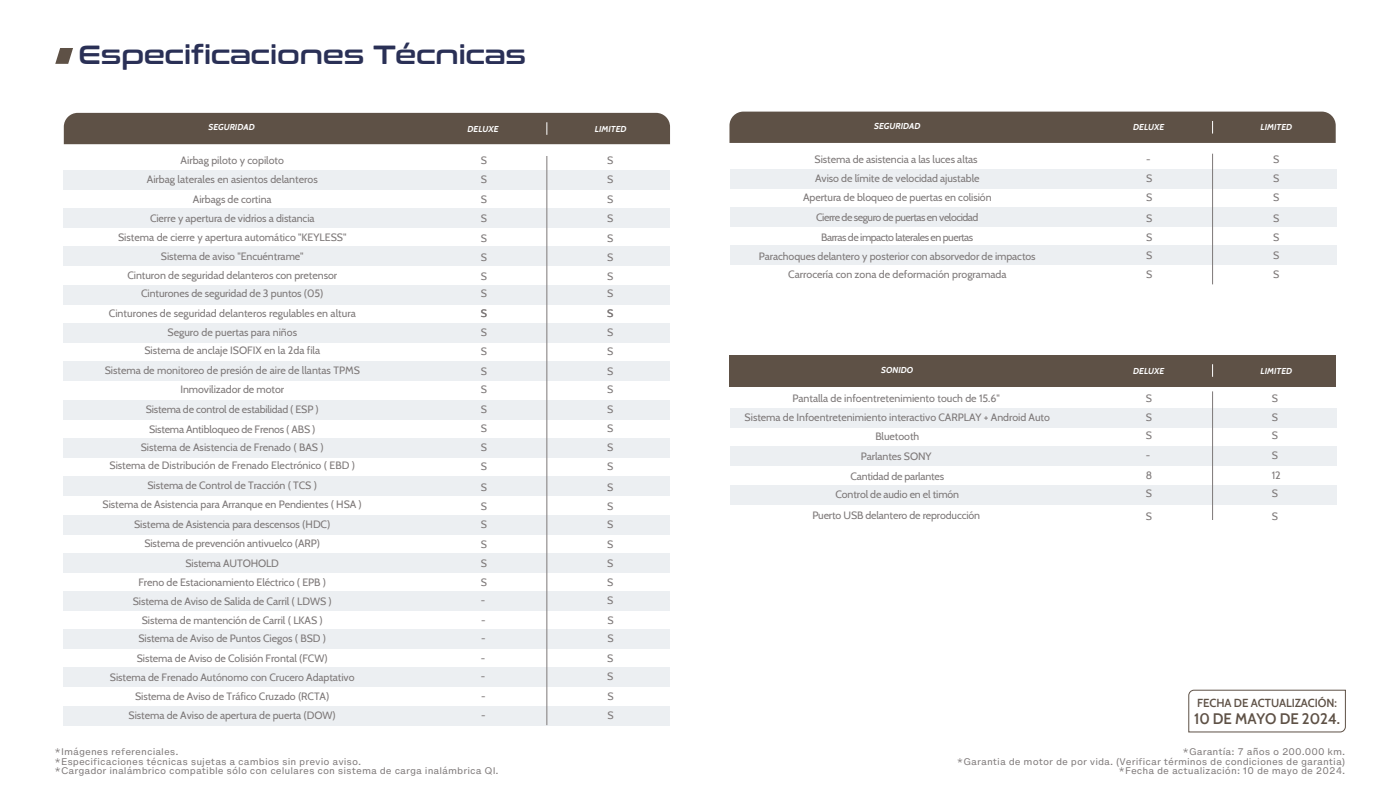
<style>
.page{position:relative;width:1400px;height:788px;background:#fff}
.page>*{position:absolute;margin:0;border:0;box-sizing:border-box;transform-origin:0 0}
.t1{font:26.25px "Conthrax Sb";color:#2a3056}
.t2{font:600 14.88px "Cabin";letter-spacing:-.005em;color:#5e5146}
.t3{font:600 11.38px "Cabin";letter-spacing:-.005em;color:#5e5146}
.t4{font:10.59px/19.2px "Cabin";letter-spacing:-.005em;color:#7d7878}
.t5{font:10.59px "Cabin";letter-spacing:-.045em;color:#7d7878}
.t6{font:8.75px/9.6px "Helvetica Now Micro";color:#7d7878}
.t7{font:italic 700 8.58px "Cabin";color:#fff}
</style>
<div class="page">
<div style="left:730px;top:169px;width:606px;height:19px;background:#eceff2"></div>
<div style="left:730px;top:207px;width:606px;height:19px;background:#eceff2"></div>
<div style="left:730px;top:245px;width:606px;height:20px;background:#eceff2"></div>
<div style="left:730px;top:408px;width:606px;height:19px;background:#eceff2"></div>
<div style="left:730px;top:446px;width:606px;height:20px;background:#eceff2"></div>
<div style="left:730px;top:485px;width:606px;height:19px;background:#eceff2"></div>
<div style="left:729px;top:356px;width:607px;height:31px;background:#5e5146"></div>
<div style="left:64px;top:170px;width:606px;height:19px;background:#eceff2"></div>
<div style="left:64px;top:515px;width:606px;height:19px;background:#eceff2"></div>
<div style="left:64px;top:553px;width:606px;height:19px;background:#eceff2"></div>
<div style="left:64px;top:591px;width:606px;height:19px;background:#eceff2"></div>
<div style="left:64px;top:208px;width:606px;height:20px;background:#eceff2"></div>
<div style="left:64px;top:247px;width:606px;height:19px;background:#eceff2"></div>
<div style="left:64px;top:285px;width:606px;height:19px;background:#eceff2"></div>
<div style="left:64px;top:323px;width:606px;height:19px;background:#eceff2"></div>
<div style="left:64px;top:362px;width:606px;height:19px;background:#eceff2"></div>
<div style="left:64px;top:400px;width:606px;height:19px;background:#eceff2"></div>
<div style="left:64px;top:438px;width:606px;height:19px;background:#eceff2"></div>
<div style="left:64px;top:476px;width:606px;height:20px;background:#eceff2"></div>
<div style="left:64px;top:629px;width:606px;height:19px;background:#eceff2"></div>
<div style="left:64px;top:667px;width:606px;height:19px;background:#eceff2"></div>
<div style="left:64px;top:706px;width:606px;height:19px;background:#eceff2"></div>
<div style="left:729px;top:112px;width:607px;height:31px;background:#5e5146"></div>
<svg style="left:1212px;top:364px;width:1px;height:13px"></svg>
<div style="left:64px;top:113px;width:606px;height:31px;background:#5e5146"></div>
<hr style="left:546px;top:156px;width:1px;height:569px;background:#7d7878">
<hr style="left:1212px;top:154px;width:1px;height:130px;background:#7d7878">
<hr style="left:1212px;top:391px;width:1px;height:129px;background:#7d7878">
<svg style="left:55px;top:48px;width:18px;height:16px"></svg>
<svg style="left:1188px;top:689px;width:158px;height:43px"></svg>
<h1 class="t1" style="left:78px;top:35px;width:449px">Especificaciones Técnicas</h1>
<p class="t7" style="left:468px;top:123px;width:33px">DELUXE</p>
<p class="t7" style="left:595px;top:123px;width:33px">LIMITED</p>
<p class="t7" style="left:874px;top:121px;width:48px">SEGURIDAD</p>
<p class="t7" style="left:209px;top:122px;width:48px">SEGURIDAD</p>
<p class="t7" style="left:1133px;top:122px;width:33px">DELUXE</p>
<p class="t7" style="left:1261px;top:122px;width:33px">LIMITED</p>
<p class="t4" style="left:147px;top:150px;width:173px;line-height:19.5px;text-align:center">Airbag piloto y copiloto<br>Airbag laterales en asientos delanteros<br>Airbags de cortina</p>
<p class="t4" style="left:118px;top:208px;width:230px;line-height:18.8px;text-align:center">Cierre y apertura de vidrios a distancia<br>Sistema de cierre y apertura automático "KEYLESS"<br>Sistema de aviso "Encuéntrame"</p>
<p class="t4" style="left:481px;top:150px;width:8px;line-height:19.4px;text-align:justify">S S S S S S</p>
<p class="t4" style="left:127px;top:265px;width:211px">Cinturon de seguridad delanteros con pretensor</p>
<p class="t4" style="left:481px;top:267px;width:8px;line-height:17.4px">S<br>S</p>
<p class="t4" style="left:481px;top:322px;width:8px;text-align:justify">S S S S S S S S</p>
<p class="t4" style="left:481px;top:495px;width:8px">S</p>
<p class="t4" style="left:141px;top:282px;width:184px">Cinturones de seguridad de 3 puntos (05)</p>
<p class="t4" style="left:109px;top:303px;width:248px;line-height:18.7px;text-align:center">Cinturones de seguridad delanteros regulables en altura<br>Seguro de puertas para niños<br>Sistema de anclaje ISOFIX en la 2da fila</p>
<p class="t4" style="left:105px;top:359px;width:257px;line-height:19.7px;text-align:center">Sistema de monitoreo de presión de aire de llantas TPMS<br>Inmovilizador de motor<br>Sistema de control de estabilidad ( ESP )</p>
<p class="t4" style="left:141px;top:437px;width:185px">Sistema de Asistencia de Frenado ( BAS )</p>
<p class="t4" style="left:481px;top:303px;width:8px">S</p>
<p class="t4" style="left:149px;top:418px;width:168px">Sistema Antibloqueo de Frenos ( ABS )</p>
<p class="t4" style="left:109px;top:454px;width:247px">Sistema de Distribución de Frenado Electrónico ( EBD )</p>
<p class="t4" style="left:103px;top:494px;width:261px">Sistema de Asistencia para Arranque en Pendientes ( HSA )</p>
<p class="t4" style="left:144px;top:533px;width:177px">Sistema de prevención antivuelco (ARP)</p>
<p class="t4" style="left:148px;top:475px;width:171px">Sistema de Control de Tracción ( TCS )</p>
<p class="t4" style="left:481px;top:477px;width:8px">S</p>
<p class="t4" style="left:481px;top:514px;width:8px;line-height:19.5px;text-align:justify">S S S</p>
<p class="t4" style="left:481px;top:572px;width:8px;line-height:18.3px">S -</p>
<p class="t4" style="left:481px;top:610px;width:6px;line-height:17.8px">- -</p>
<p class="t4" style="left:134px;top:514px;width:198px">Sistema de Asistencia para descensos (HDC)</p>
<p class="t4" style="left:138px;top:552px;width:189px;line-height:19.5px;text-align:center">Sistema AUTOHOLD<br>Freno de Estacionamiento Eléctrico ( EPB )</p>
<p class="t4" style="left:133px;top:590px;width:201px;line-height:19.5px;text-align:center">Sistema de Aviso de Salida de Carril ( LDWS )<br>Sistema de mantención de Carril ( LKAS )</p>
<p class="t4" style="left:137px;top:627px;width:192px;line-height:20.2px">Sistema de Aviso de Puntos Ciegos ( BSD )<br>Sistema de Aviso de Colisión Frontal (FCW)</p>
<p class="t4" style="left:481px;top:648px;width:6px;line-height:18.3px">- -</p>
<p class="t4" style="left:481px;top:686px;width:6px">-</p>
<p class="t4" style="left:110px;top:666px;width:246px;line-height:19.5px;text-align:center">Sistema de Frenado Autónomo con Crucero Adaptativo<br>Sistema de Aviso de Tráfico Cruzado (RCTA)</p>
<p class="t4" style="left:607px;top:150px;width:8px;text-align:justify">S S S S S S S</p>
<p class="t4" style="left:607px;top:283px;width:8px">S</p>
<p class="t4" style="left:607px;top:322px;width:8px;text-align:justify">S S S S S S S S</p>
<p class="t4" style="left:607px;top:495px;width:8px">S</p>
<p class="t4" style="left:607px;top:303px;width:8px">S</p>
<p class="t4" style="left:607px;top:477px;width:8px">S</p>
<p class="t4" style="left:607px;top:514px;width:8px;line-height:19.5px;text-align:justify">S S S</p>
<p class="t4" style="left:607px;top:572px;width:8px;line-height:18.3px">S<br>S</p>
<p class="t4" style="left:607px;top:610px;width:8px;line-height:17.8px">S<br>S</p>
<p class="t4" style="left:607px;top:648px;width:8px;line-height:18.3px">S<br>S</p>
<p class="t4" style="left:607px;top:686px;width:8px">S</p>
<p class="t4" style="left:129px;top:705px;width:209px">Sistema de Aviso de apertura de puerta (DOW)</p>
<p class="t4" style="left:607px;top:705px;width:8px">S</p>
<p class="t4" style="left:481px;top:705px;width:6px">-</p>
<p class="t4" style="left:815px;top:148px;width:166px;line-height:19.5px">Sistema de asistencia a las luces altas<br>Aviso de límite de velocidad ajustable</p>
<p class="t4" style="left:803px;top:187px;width:190px">Apertura de bloqueo de puertas en colisión</p>
<p class="t5" style="left:816px;top:209px;width:164px">Cierre de seguro de puertas en velocidad</p>
<p class="t4" style="left:759px;top:245px;width:278px">Parachoques delantero y posterior con absorvedor de impactos</p>
<p class="t5" style="left:821px;top:228px;width:154px">Barras de impacto laterales en puertas</p>
<p class="t4" style="left:788px;top:264px;width:220px">Carrocería con zona de deformación programada</p>
<p class="t7" style="left:881px;top:365px;width:34px">SONIDO</p>
<p class="t4" style="left:745px;top:388px;width:307px;line-height:18.8px;text-align:center">Pantalla de infoentretenimiento touch de 15.6"<br>Sistema de Infoentretenimiento interactivo CARPLAY + Android Auto<br>Bluetooth</p>
<p class="t4" style="left:836px;top:446px;width:125px;line-height:18.9px;text-align:center">Parlantes SONY<br>Cantidad de parlantes<br>Control de audio en el timón</p>
<p class="t4" style="left:812px;top:504px;width:169px">Puerto USB delantero de reproducción</p>
<p class="t4" style="left:1146px;top:148px;width:8px">-<br>S<br>S</p>
<p class="t4" style="left:1146px;top:208px;width:8px;line-height:18.8px;text-align:justify">S S S S</p>
<p class="t4" style="left:1273px;top:148px;width:8px;text-align:justify">S S S</p>
<p class="t4" style="left:1273px;top:208px;width:8px;line-height:18.8px;text-align:justify">S S S S</p>
<p class="t7" style="left:1133px;top:365px;width:33px">DELUXE</p>
<p class="t7" style="left:1261px;top:365px;width:33px">LIMITED</p>
<p class="t4" style="left:1146px;top:388px;width:8px">S<br>S</p>
<p class="t4" style="left:1146px;top:424px;width:8px;line-height:20.1px">S -<br>8</p>
<p class="t4" style="left:1146px;top:481px;width:8px;line-height:22.9px">S<br>S</p>
<p class="t4" style="left:1272px;top:388px;width:8px">S<br>S</p>
<p class="t4" style="left:1272px;top:424px;width:11px;line-height:20.1px">S<br>S<br>12</p>
<p class="t4" style="left:1272px;top:481px;width:8px;line-height:22.9px">S<br>S</p>
<p class="t3" style="left:1197px;top:694px;width:141px">FECHA DE ACTUALIZACIÓN:</p>
<h2 class="t2" style="left:1194px;top:706px;width:147px">10 DE MAYO DE 2024.</h2>
<p class="t6" style="left:55px;top:746px;width:446px">*Imágenes referenciales.<br>*Especificaciones técnicas sujetas a cambios sin previo aviso.<br>*Cargador inalámbrico compatible sólo con celulares con sistema de carga inalámbrica QI.</p>
<p class="t6" style="left:957px;top:746px;width:390px;text-align:right">*Garantía: 7 años o 200.000 km.<br>*Garantia de motor de por vida. (Verificar términos de condiciones de garantia) *Fecha de actualización: 10 de mayo de 2024.</p>
</div>
